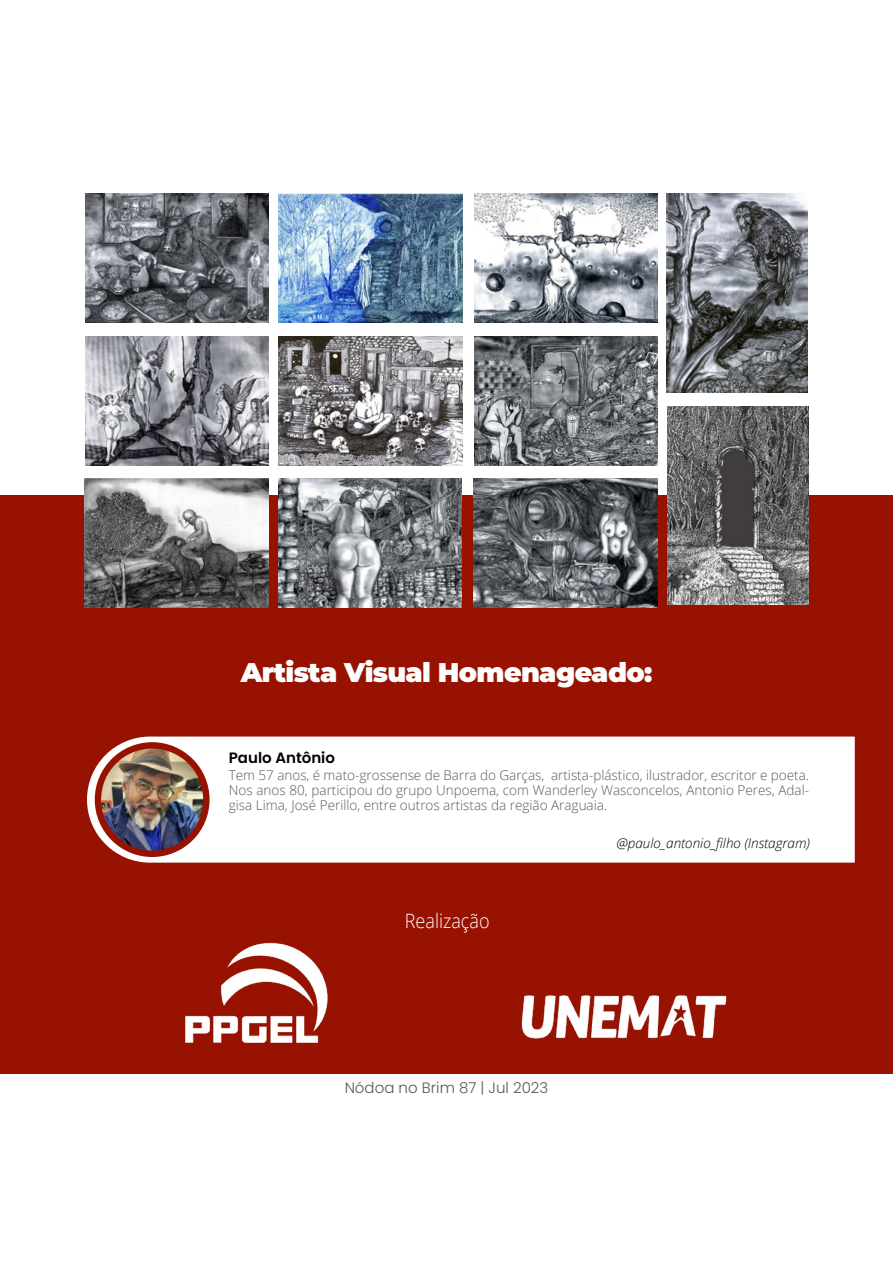
<style>
.page{position:relative;width:893px;height:1263px;background:#fff}
.page>*{position:absolute;margin:0;border:0;box-sizing:border-box;transform-origin:0 0}
.t1{font:900 27px "Montserrat";letter-spacing:-.025em;color:#fff}
.t2{font:300 19.8px "Open Sans";color:#fff;scale:.91 1}
.t3{font:300 15px "Poppins";color:#595959}
.t4{font:600 15px "Poppins";color:#000}
.t5{font:300 13.5px/15px "Open Sans";color:#595959;text-align:justify}
.t6{font:italic 300 13.5px "Open Sans";color:#000}
</style>
<div class="page">
<div style="left:0;top:495px;width:893px;height:578px;background:#971201"></div>
<img style="left:521px;top:995px;width:206px;height:44px">
<img style="left:185px;top:942px;width:143px;height:102px">
<img style="left:85px;top:194px;width:184px;height:128px">
<img style="left:279px;top:194px;width:184px;height:128px">
<img style="left:474px;top:194px;width:184px;height:128px">
<img style="left:667px;top:194px;width:141px;height:198px">
<img style="left:668px;top:406px;width:141px;height:199px">
<img style="left:85px;top:336px;width:184px;height:129px">
<img style="left:279px;top:336px;width:184px;height:129px">
<img style="left:474px;top:336px;width:184px;height:129px">
<img style="left:84px;top:479px;width:184px;height:128px">
<img style="left:278px;top:479px;width:184px;height:128px">
<img style="left:473px;top:479px;width:184px;height:128px">
<div style="left:87px;top:736px;width:768px;height:127px;background:#fff"></div>
<img style="left:101px;top:748px;width:102px;height:103px;border-radius:51px">
<h1 class="t1" style="left:241px;top:652px;width:413px">Artista Visual Homenageado:</h1>
<p class="t4" style="left:229px;top:749px;width:108px">Paulo Antônio</p>
<p class="t5" style="left:229px;top:767px;width:582px">Tem 57 anos, é mato-grossense de Barra do Garças, artista-plástico, ilustrador, escritor e poeta.<br>Nos anos 80, participou do grupo Unpoema, com Wanderley Wasconcelos, Antonio Peres, Adal&shy;gisa Lima, José Perillo, entre outros artistas da região Araguaia.</p>
<p class="t6" style="left:616px;top:834px;width:195px">@paulo_antonio_filho (Instagram)</p>
<h2 class="t2" style="left:405px;top:907px;width:95px">Realização</h2>
<p class="t3" style="left:345px;top:1079px;width:205px">Nódoa no Brim 87 | Jul 2023</p>
</div>
